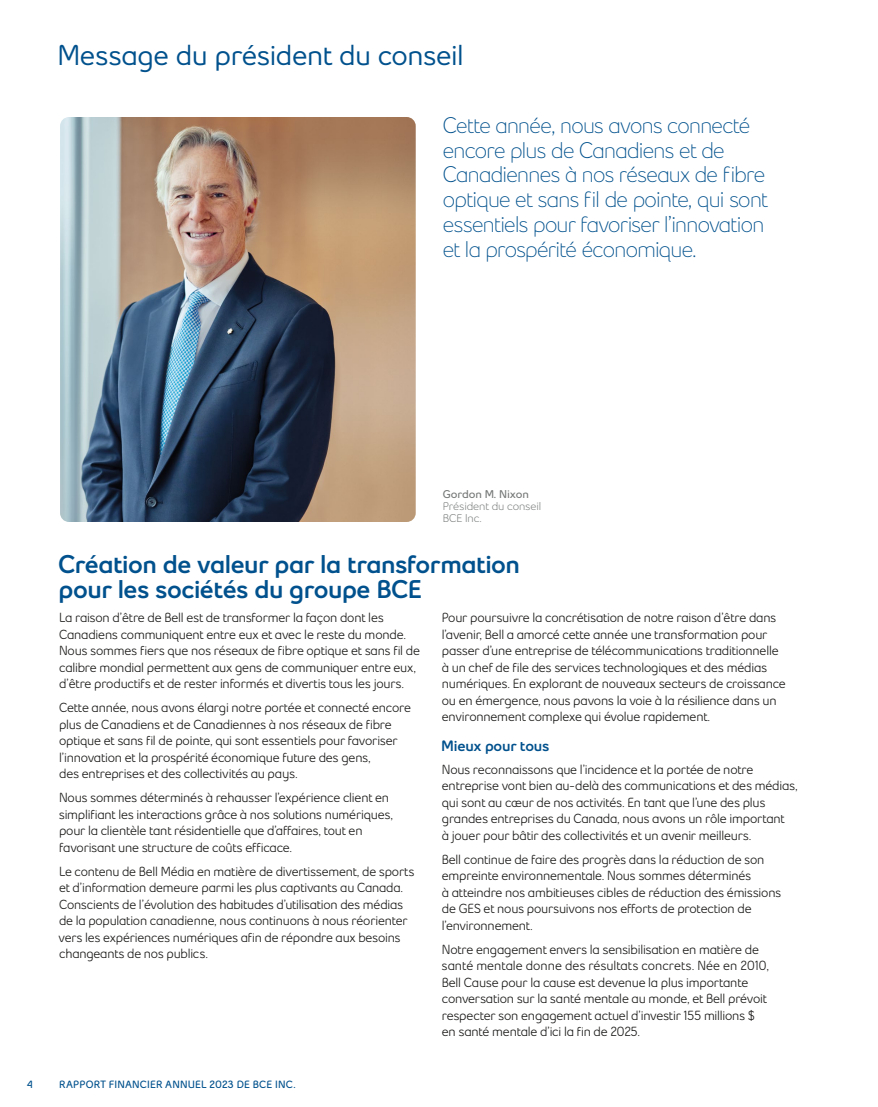
<style>
.page{position:relative;width:878px;height:1107px;background:#fff}
.page>*{position:absolute;margin:0;border:0;box-sizing:border-box;transform-origin:0 0}
.t1{font:600 28.5px "Bell Slim OT2019";letter-spacing:-.015em;color:#00518d}
.t2{font:900 25.5px/25.5px "Bell Slim OT2019";letter-spacing:-.02em;color:#00518d}
.t3{font:100 22.5px/24.8px "Bell Slim OT2019";letter-spacing:-.03em;color:#00518d;scale:.96 1}
.t4{font:900 15px "Bell Slim OT2019";letter-spacing:-.015em;color:#00518d}
.t5{font:13.2px/16.5px "Bell Slim OT2019";letter-spacing:-.015em;color:#1c1b1a;scale:.96 1}
.t6{font:300 11.25px/12px "Bell Slim OT2019";letter-spacing:-.01em;color:#767878}
.t7{font:700 10.5px "Bell Slim OT2019";letter-spacing:.015em;color:#00518d}
.s1{font-weight:700}
</style>
<div class="page">
<img style="left:60px;top:117px;width:356px;height:405px">
<h2 class="t1" style="left:57px;top:38px;width:408px">Message du président du conseil</h2>
<p class="t3" style="left:442px;top:113px;width:340px">Cette année, nous avons connecté encore plus de Canadiens et de Canadiennes à nos réseaux de fibre optique et sans fil de pointe, qui sont essentiels pour favoriser l’innovation et la prospérité économique.</p>
<p class="t6" style="left:442px;top:488px;width:100px"><span class="s1">GORDON M. NIXON<br></span>Président du conseil<br>BCE Inc.</p>
<h3 class="t2" style="left:58px;top:551px;width:463px">Création de valeur par la transformation pour les sociétés du groupe BCE</h3>
<p class="t5" style="left:59px;top:610px;width:377px">La raison d’être de Bell est de transformer la façon dont les Canadiens communiquent entre eux et avec le reste du monde.<br>Nous sommes fiers que nos réseaux de fibre optique et sans fil de calibre mondial permettent aux gens de communiquer entre eux, d’être productifs et de rester informés et divertis tous les jours.</p>
<p class="t5" style="left:59px;top:700px;width:368px">Cette année, nous avons élargi notre portée et connecté encore plus de Canadiens et de Canadiennes à nos réseaux de fibre optique et sans fil de pointe, qui sont essentiels pour favoriser l’innovation et la prospérité économique future des gens,<br>des entreprises et des collectivités au pays.</p>
<p class="t5" style="left:59px;top:790px;width:349px">Nous sommes déterminés à rehausser l’expérience client en simplifiant les interactions grâce à nos solutions numériques, pour la clientèle tant résidentielle que d’affaires, tout en favorisant une structure de coûts efficace.</p>
<p class="t5" style="left:59px;top:863px;width:372px">Le contenu de Bell Média en matière de divertissement, de sports et d’information demeure parmi les plus captivants au Canada.<br>Conscients de l’évolution des habitudes d’utilisation des médias de la population canadienne, nous continuons à nous réorienter vers les expériences numériques afin de répondre aux besoins changeants de nos publics.</p>
<p class="t5" style="left:442px;top:610px;width:360px">Pour poursuivre la concrétisation de notre raison d’être dans l’avenir, Bell a amorcé cette année une transformation pour passer d’une entreprise de télécommunications traditionnelle à un chef de file des services technologiques et des médias numériques. En explorant de nouveaux secteurs de croissance ou en émergence, nous pavons la voie à la résilience dans un environnement complexe qui évolue rapidement.</p>
<h4 class="t4" style="left:441px;top:738px;width:110px">Mieux pour tous</h4>
<p class="t5" style="left:442px;top:761px;width:372px">Nous reconnaissons que l’incidence et la portée de notre entreprise vont bien au-delà des communications et des médias, qui sont au cœur de nos activités. En tant que l’une des plus grandes entreprises du Canada, nous avons un rôle important<br>à jouer pour bâtir des collectivités et un avenir meilleurs.</p>
<p class="t5" style="left:442px;top:851px;width:355px">Bell continue de faire des progrès dans la réduction de son empreinte environnementale. Nous sommes déterminés<br>à atteindre nos ambitieuses cibles de réduction des émissions de GES et nous poursuivons nos efforts de protection de l’environnement.</p>
<p class="t5" style="left:441px;top:941px;width:342px">Notre engagement envers la sensibilisation en matière de santé mentale donne des résultats concrets. Née en 2010, Bell Cause pour la cause est devenue la plus importante conversation sur la santé mentale au monde, et Bell prévoit respecter son engagement actuel d’investir 155 millions $ en santé mentale d’ici la fin de 2025.</p>
<p class="t7" style="left:27px;top:1077px;width:7px">4</p>
<p class="t7" style="left:59px;top:1077px;width:238px">RAPPORT FINANCIER ANNUEL 2023 DE BCE INC.</p>
</div>
